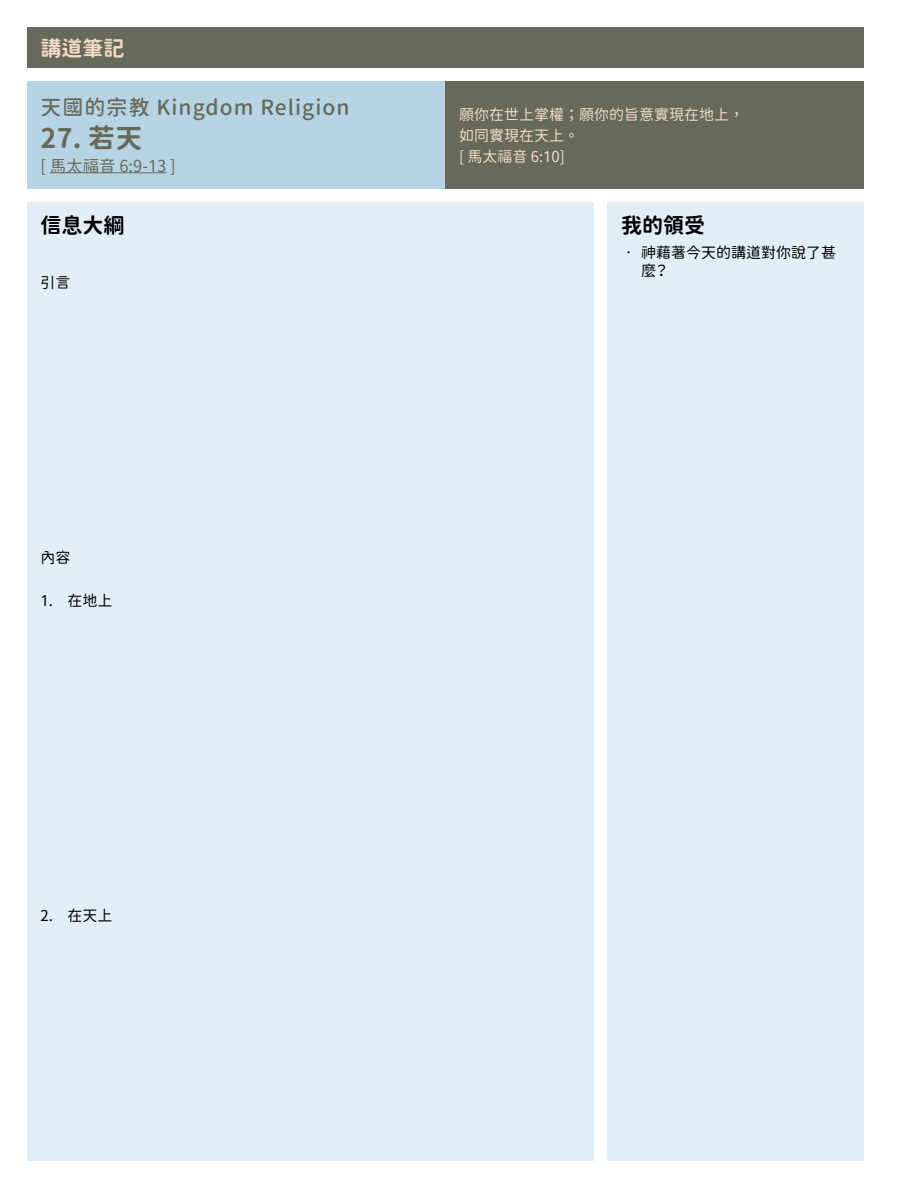
<style>
.page{position:relative;width:918px;height:1188px;background:#fff}
.page>*{position:absolute;margin:0;border:0;box-sizing:border-box;transform-origin:0 0}
.t1{font:27px "Gen Sen Rounded TW B";color:#67695b}
.t2{font:21px "Gen Sen Rounded TW M";letter-spacing:.05em;color:#67695b}
.t3{font:21px "Gen Sen Rounded TW B";color:#000}
.t4{font:21px "Gen Sen Rounded TW B";color:#f1dcc3}
.t5{font:16.5px "Gen Sen Rounded TW R";color:#67695b}
.t6{font:15px/21px "Gen Sen Rounded TW R";color:#f1dcc3}
.t7{font:15px/18px "Gen Sen Rounded TW R";color:#000}
</style>
<div class="page">
<div style="left:27px;top:27px;width:837px;height:41px;background:#67695b"></div>
<div style="left:27px;top:81px;width:419px;height:108px;background:#b7d4e5"></div>
<hr style="left:50px;top:172px;width:116px;height:1px;background:#67695b">
<div style="left:446px;top:81px;width:418px;height:108px;background:#67695b"></div>
<div style="left:608px;top:202px;width:256px;height:959px;background:#e2eef5"></div>
<div style="left:27px;top:202px;width:567px;height:959px;background:#e2eef5"></div>
<h2 class="t4" style="left:40px;top:36px;width:85px">講道筆記</h2>
<h2 class="t2" style="left:40px;top:96px;width:311px">天國的宗教 Kingdom Religion</h2>
<h1 class="t1" style="left:40px;top:122px;width:104px">27. 若天</h1>
<p class="t5" style="left:40px;top:156px;width:137px">[ 馬太福音 6:9-13 ]</p>
<h2 class="t3" style="left:40px;top:213px;width:85px">信息大綱</h2>
<p class="t7" style="left:40px;top:274px;width:31px">引言</p>
<p class="t7" style="left:40px;top:549px;width:31px">內容</p>
<p class="t7" style="left:40px;top:591px;width:73px">1. 在地上</p>
<p class="t6" style="left:459px;top:104px;width:286px">願你在世上掌權；願你的旨意實現在地上，如同實現在天上。<br>[ 馬太福音 6:10]</p>
<h2 class="t3" style="left:621px;top:213px;width:85px">我的領受</h2>
<p class="t7" style="left:641px;top:243px;width:196px;text-indent:-20px">• 神藉著今天的講道對你說了甚麼？</p>
<p class="t7" style="left:40px;top:907px;width:73px">2. 在天上</p>
</div>
